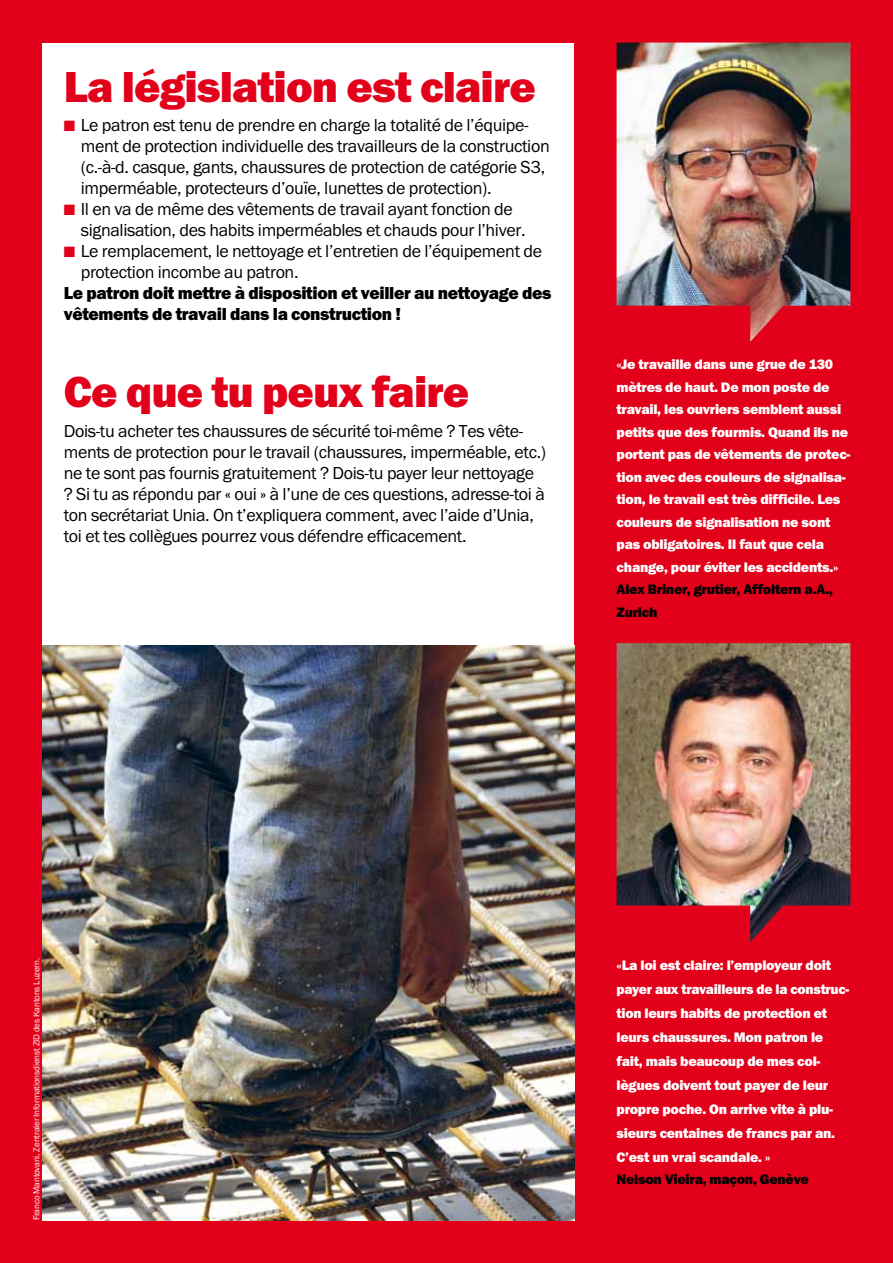
<style>
.page{position:relative;width:893px;height:1263px;background:#e2001a}
.page>*{position:absolute;margin:0;border:0;box-sizing:border-box;transform-origin:0 0}
.t1{font:45px "Franklin Got URWT Hea";letter-spacing:-.02em;color:#e2001a}
.t2{font:18px/21px "Franklin Got URWT Boo";letter-spacing:-.02em;color:#000}
.t3{font:18px/21px "Franklin Got URWT Hea";letter-spacing:-.02em;color:#000}
.t4{font:14.25px/22.5px "Franklin Got URWT Hea";letter-spacing:-.02em;color:#fff}
.t5{font:14.25px/22.5px "Franklin Got URWT Hea";letter-spacing:-.02em;color:#000}
.t6{font:9px "Franklin Got URWT Boo";letter-spacing:-.02em;color:#fff}
.s1{color:#e2001a}
</style>
<div class="page">
<div style="left:43px;top:43px;width:531px;height:1019px;background:#fff"></div>
<img style="left:617px;top:43px;width:233px;height:299px">
<img style="left:617px;top:643px;width:233px;height:299px">
<img style="left:43px;top:646px;width:531px;height:574px">
<h1 class="t1" style="left:64px;top:61px;width:473px">La législation est claire</h1>
<p class="t2" style="left:81px;top:115px;width:470px;text-indent:-17px"><span class="s1">■</span> Le patron est tenu de prendre en charge la totalité de l’équipe&shy;ment de protection individuelle des travailleurs de la construction (c.-à-d. casque, gants, chaussures de protection de catégorie S3, imperméable, protecteurs d’ouïe, lunettes de protection).</p>
<p class="t2" style="left:81px;top:199px;width:446px;text-indent:-17px"><span class="s1">■</span> Il en va de même des vêtements de travail ayant fonction de signalisation, des habits imperméables et chauds pour l’hiver.</p>
<p class="t2" style="left:81px;top:241px;width:463px;text-indent:-17px"><span class="s1">■</span> Le remplacement, le nettoyage et l’entretien de l’équipement de protection incombe au patron.</p>
<p class="t3" style="left:64px;top:283px;width:489px">Le patron doit mettre à disposition et veiller au nettoyage des vêtements de travail dans la construction !</p>
<h1 class="t1" style="left:64px;top:366px;width:407px">Ce que tu peux faire</h1>
<p class="t2" style="left:64px;top:421px;width:484px">Dois-tu acheter tes chaussures de sécurité toi-même ? Tes vête&shy;ments de protection pour le travail (chaussures, imperméable, etc.) ne te sont pas fournis gratuitement ? Dois-tu payer leur nettoyage ? Si tu as répondu par « oui » à l’une de ces questions, adresse-toi à ton secrétariat Unia. On t’expliquera comment, avec l’aide d’Unia, toi et tes collègues pourrez vous défendre efficacement.</p>
<p class="t4" style="left:617px;top:353px;width:235px">«Je travaille dans une grue de 130 mètres de haut. De mon poste de travail, les ouvriers semblent aussi petits que des fourmis. Quand ils ne portent pas de vêtements de protec&shy;tion avec des couleurs de signalisa&shy;tion, le travail est très difficile. Les couleurs de signalisation ne sont pas obligatoires. Il faut que cela change, pour éviter les accidents.»</p>
<p class="t5" style="left:617px;top:578px;width:218px">Alex Briner, grutier, Affoltern a.A.,<br>Zurich</p>
<p class="t6" style="left:31px;top:1220px;width:264px;rotate:-90deg">Franco Mantovani, Zentraler Informationsdienst ZID des Kantons Luzern.</p>
<p class="t4" style="left:617px;top:953px;width:234px;line-height:24px">«La loi est claire: l’employeur doit payer aux travailleurs de la construc&shy;tion leurs habits de protection et leurs chaussures. Mon patron le fait, mais beaucoup de mes col&shy;lègues doivent tout payer de leur propre poche. On arrive vite à plu&shy;sieurs centaines de francs par an.<br>C’est un vrai scandale. »</p>
<p class="t5" style="left:617px;top:1168px;width:194px">Nelson Vieira, maçon, Genève</p>
</div>
